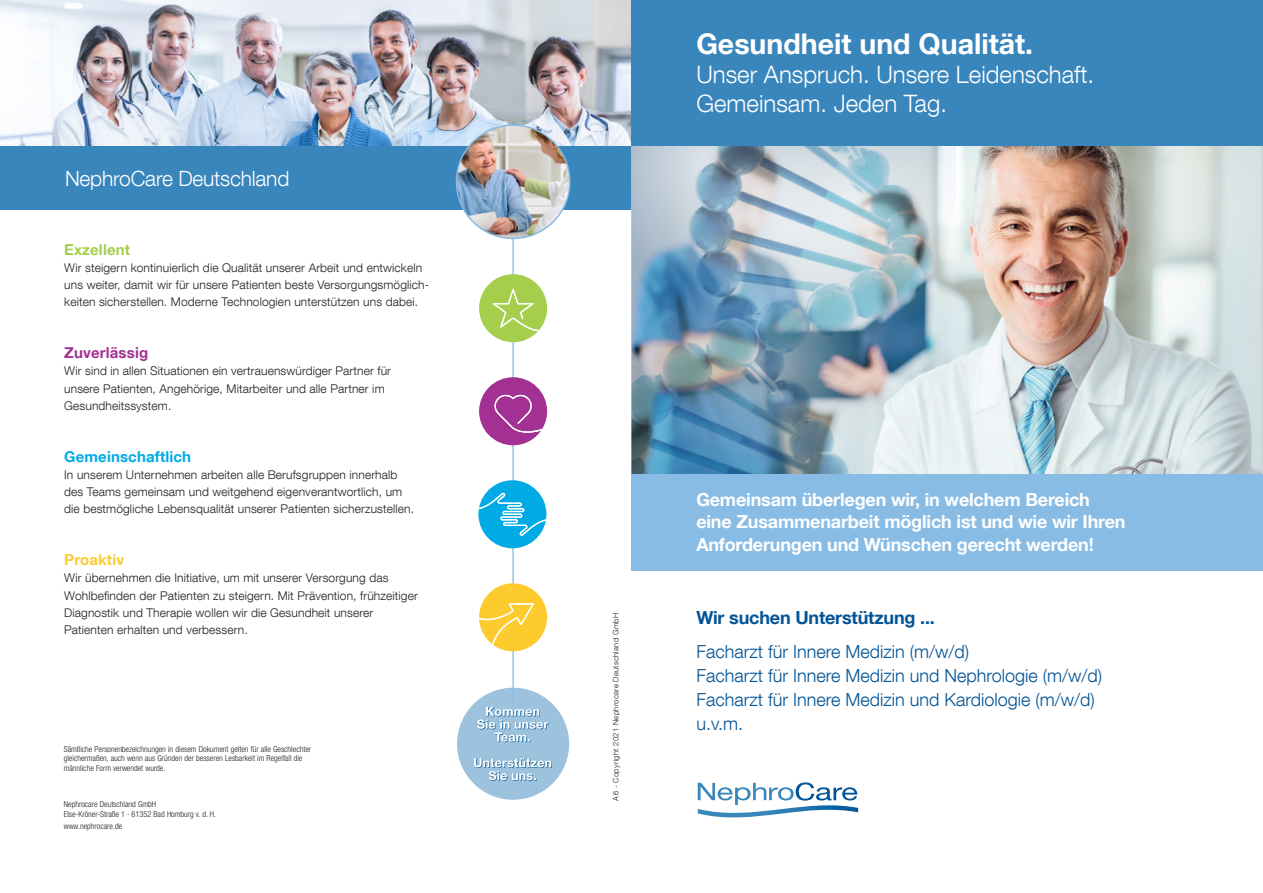
<style>
.page{position:relative;width:1263px;height:893px;background:#fff}
.page>*{position:absolute;margin:0;border:0;box-sizing:border-box;transform-origin:0 0}
.t1{font:700 28.5px "Helvetica Neue LT Com";color:#fff}
.t2{font:300 24px "Helvetica Neue LT Com";color:#fff}
.fließtext{font:300 21px "Helvetica Neue LT Com";letter-spacing:-.01em;color:#fff}
.fließtext-2{font:300 18px "Helvetica Neue LT Com";color:#035496}
.fließtext-3{font:700 18px "Helvetica Neue LT Com";letter-spacing:-.01em;color:#fff}
.fließtext-4{font:700 18px "Helvetica Neue LT Com";letter-spacing:-.01em;color:#035496}
.fließtext-5{font:700 15px "Helvetica Neue LT Com";letter-spacing:.01em;color:#00abe5}
.fließtext-6{font:700 15px "Helvetica Neue LT Com";letter-spacing:.01em;color:#a23193}
.fließtext-7{font:700 15px "Helvetica Neue LT Com";letter-spacing:.01em;color:#a4ce4c}
.fließtext-8{font:700 15px "Helvetica Neue LT Com";letter-spacing:.01em;color:#fecb2f}
.fließtext-9{font:300 12px/17.2px "Helvetica Neue LT Com";letter-spacing:.01em;color:#231f20}
.t3{font:300 condensed 8.25px/9.8px "Helvetica Neue LT Com";color:#231f20}
.Code_Number___Copyri{font:300 7.5px "Helvetica Neue LT Com";letter-spacing:.04em;color:#231f20}
</style>
<div class="page">
<div style="left:456px;top:687px;width:114px;height:113px;background:#9cc2dd;border-radius:50%"></div>
<svg style="left:474px;top:758px;width:78px;height:23px"></svg>
<svg style="left:477px;top:707px;width:72px;height:35px"></svg>
<img style="left:0;top:0;width:631px;height:146px">
<div style="left:0;top:146px;width:631px;height:63px;background:#3986bc"></div>
<img style="left:987px;top:146px;width:274px;height:328px">
<svg style="left:987px;top:146px;width:6px;height:187px"></svg>
<img style="left:631px;top:146px;width:356px;height:328px">
<svg style="left:698px;top:782px;width:160px;height:36px"></svg>
<div style="left:631px;top:474px;width:632px;height:97px;background:#88bce5"></div>
<div style="left:631px;top:0;width:632px;height:146px;background:#3986bc"></div>
<hr style="left:512px;top:225px;width:2px;height:480px;background:#88bce5">
<img style="left:456px;top:125px;width:114px;height:113px;border-radius:57px">
<svg style="left:479px;top:377px;width:68px;height:68px"></svg>
<svg style="left:479px;top:274px;width:68px;height:68px"></svg>
<svg style="left:479px;top:583px;width:68px;height:68px"></svg>
<svg style="left:478px;top:480px;width:68px;height:68px"></svg>
<p class="fließtext" style="left:65px;top:165px;width:226px">NephroCare Deutschland</p>
<p class="fließtext-7" style="left:64px;top:240px;width:67px">Exzellent</p>
<p class="fließtext-9" style="left:64px;top:259px;width:367px">Wir steigern kontinuierlich die Qualität unserer Arbeit und entwickeln uns weiter, damit wir für unsere Patienten beste Versorgungsmöglich&shy;keiten sicherstellen. Moderne Technologien unterstützen uns dabei.</p>
<p class="fließtext-6" style="left:64px;top:343px;width:85px">Zuverlässig</p>
<p class="fließtext-9" style="left:64px;top:362px;width:328px">Wir sind in allen Situationen ein vertrauenswürdiger Partner für</p>
<p class="fließtext-9" style="left:64px;top:379px;width:322px">unsere Patienten, Angehörige, Mitarbeiter und alle Partner im</p>
<p class="fließtext-9" style="left:64px;top:397px;width:109px">Gesundheitssystem.</p>
<p class="fließtext-5" style="left:64px;top:447px;width:128px">Gemeinschaftlich</p>
<p class="fließtext-9" style="left:64px;top:466px;width:335px">In unserem Unternehmen arbeiten alle Berufsgruppen innerhalb</p>
<p class="fließtext-9" style="left:64px;top:483px;width:340px">des Teams gemeinsam und weitgehend eigenverantwortlich, um</p>
<p class="fließtext-9" style="left:64px;top:500px;width:351px">die bestmögliche Lebensqualität unserer Patienten sicherzustellen.</p>
<p class="fließtext-8" style="left:64px;top:550px;width:61px">Proaktiv</p>
<p class="fließtext-9" style="left:64px;top:569px;width:355px">Wir übernehmen die Initiative, um mit unserer Versorgung das<br>Wohlbefinden der Patienten zu steigern. Mit Prävention, frühzeitiger<br>Diagnostik und Therapie wollen wir die Gesundheit unserer</p>
<p class="fließtext-9" style="left:64px;top:621px;width:185px">Patienten erhalten und verbessern.</p>
<p class="t3" style="left:64px;top:744px;width:249px">Sämtliche Personenbezeichnungen in diesem Dokument gelten für alle Geschlechter gleichermaßen, auch wenn aus Gründen der besseren Lesbarkeit im Regelfall die männliche Form verwendet wurde.</p>
<p class="t3" style="left:64px;top:799px;width:94px">Nephrocare Deutschland GmbH</p>
<p class="t3" style="left:64px;top:809px;width:154px">Else-Kröner-Straße 1 · 61352 Bad Homburg v. d. H.</p>
<p class="t3" style="left:64px;top:821px;width:60px">www.nephrocare.de</p>
<p class="t1" style="left:696px;top:26px;width:338px">Gesundheit und Qualität.</p>
<p class="t2" style="left:696px;top:60px;width:399px">Unser Anspruch. Unsere Leidenschaft.</p>
<p class="t2" style="left:696px;top:88px;width:252px">Gemeinsam. Jeden Tag.</p>
<p class="Code_Number___Copyri" style="left:611px;top:783px;width:189px;rotate:-90deg">A4 - Copyright 2019 Nephrocare Deutschland GmbH</p>
<p class="Code_Number___Copyri" style="left:611px;top:800px;width:189px;rotate:-90deg">A6 - Copyright 2021 Nephrocare Deutschland GmbH</p>
<p class="fließtext-3" style="left:696px;top:488px;width:395px">Gemeinsam überlegen wir, in welchem Bereich</p>
<p class="fließtext-3" style="left:696px;top:510px;width:431px">eine Zusammenarbeit möglich ist und wie wir Ihren</p>
<p class="fließtext-3" style="left:696px;top:533px;width:399px">Anforderungen und Wünschen gerecht werden!</p>
<p class="fließtext-4" style="left:696px;top:607px;width:240px">Wir suchen Unterstützung ...</p>
<p class="fließtext-2" style="left:696px;top:640px;width:274px">Facharzt für Innere Medizin (m/w/d)</p>
<p class="fließtext-2" style="left:696px;top:664px;width:407px">Facharzt für Innere Medizin und Nephrologie (m/w/d)</p>
<p class="fließtext-2" style="left:696px;top:688px;width:400px">Facharzt für Innere Medizin und Kardiologie (m/w/d)</p>
<p class="fließtext-2" style="left:696px;top:712px;width:48px">u.v.m.</p>
</div>
